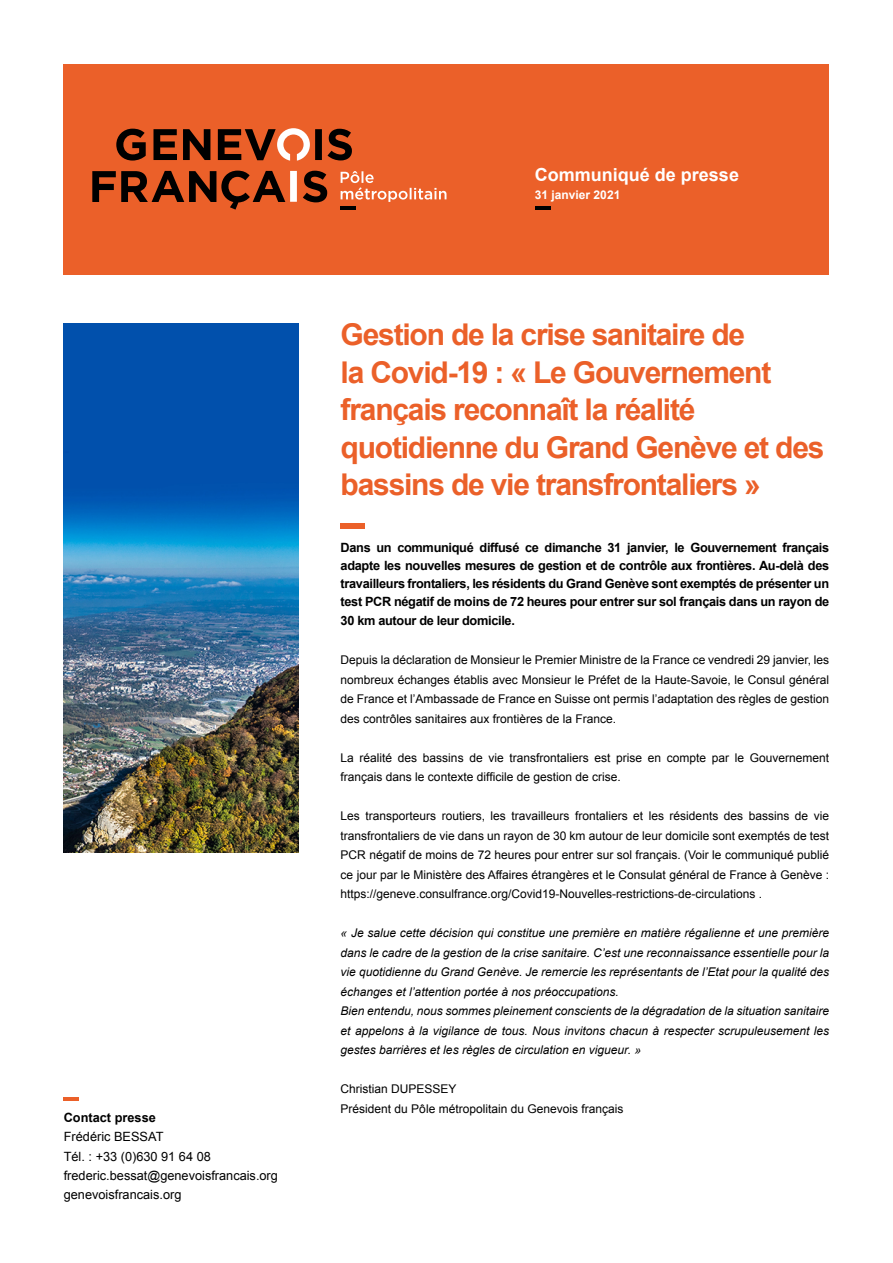
<style>
.page{position:relative;width:893px;height:1263px;background:#fff}
.page>*{position:absolute;margin:0;border:0;box-sizing:border-box;transform-origin:0 0}
.t1{font:700 30px/37.5px "Arial";letter-spacing:-.04em;color:#eb6029}
.t2{font:700 18px "Arial";color:#fff}
.t3{font:700 12.75px/18px "Arial";letter-spacing:-.025em;color:#000;text-align:justify}
.t4{font:12.75px/19.5px "Arial";color:#000}
.t5{font:700 12.75px "Arial";color:#000}
.t6{font:12px/19.5px "Arial";color:#000;text-align:justify}
.t7{font:italic 12px/19.5px "Arial";color:#000}
.t8{font:700 12px "Arial";color:#fff}
</style>
<div class="page">
<div style="left:64px;top:64px;width:765px;height:210px;background:#eb6029"></div>
<svg style="left:92px;top:128px;width:354px;height:82px"></svg>
<hr style="left:535px;top:206px;width:15px;height:4px;background:#000">
<div style="left:340px;top:523px;width:25px;height:5px;background:#eb6029"></div>
<hr style="left:64px;top:1097px;width:15px;height:3px;background:#eb6029">
<img style="left:64px;top:323px;width:235px;height:529px">
<p class="t5" style="left:64px;top:1108px;width:94px">Contact presse</p>
<p class="t4" style="left:64px;top:1127px;width:216px">Frédéric BESSAT<br>Tél. : +33 (0)630 91 64 08 frederic.bessat@genevoisfrancais.org genevoisfrancais.org</p>
<h2 class="t2" style="left:535px;top:163px;width:206px">Communiqué de presse</h2>
<p class="t8" style="left:535px;top:187px;width:87px">31 janvier 2021</p>
<h1 class="t1" style="left:341px;top:317px;width:485px">Gestion de la crise sanitaire de<br>la Covid-19 : « Le Gouvernement français reconnaît la réalité quotidienne du Grand Genève et des bassins de vie transfrontaliers »</h1>
<p class="t3" style="left:341px;top:539px;width:490px">Dans un communiqué diffusé ce dimanche 31 janvier, le Gouvernement français adapte les nouvelles mesures de gestion et de contrôle aux frontières. Au-delà des travailleurs frontaliers, les résidents du Grand Genève sont exemptés de présenter un test PCR négatif de moins de 72 heures pour entrer sur sol français dans un rayon de</p>
<p class="t3" style="left:341px;top:612px;width:176px">30 km autour de leur domicile.</p>
<p class="t6" style="left:341px;top:650px;width:490px">Depuis la déclaration de Monsieur le Premier Ministre de la France ce vendredi 29 janvier, les nombreux échanges établis avec Monsieur le Préfet de la Haute-Savoie, le Consul général de France et l’Ambassade de France en Suisse ont permis l’adaptation des règles de gestion des contrôles sanitaires aux frontières de la France.</p>
<p class="t6" style="left:341px;top:748px;width:490px">La réalité des bassins de vie transfrontaliers est prise en compte par le Gouvernement français dans le contexte difficile de gestion de crise.</p>
<p class="t6" style="left:341px;top:806px;width:490px">Les transporteurs routiers, les travailleurs frontaliers et les résidents des bassins de vie transfrontaliers de vie dans un rayon de 30 km autour de leur domicile sont exemptés de test PCR négatif de moins de 72 heures pour entrer sur sol français. (Voir le communiqué publié ce jour par le Ministère des Affaires étrangères et le Consulat général de France à Genève : https://geneve.consulfrance.org/Covid19-Nouvelles-restrictions-de-circulations .</p>
<p class="t7" style="left:341px;top:923px;width:490px">« Je salue cette décision qui constitue une première en matière régalienne et une première dans le cadre de la gestion de la crise sanitaire. C’est une reconnaissance essentielle pour la vie quotidienne du Grand Genève. Je remercie les représentants de l’Etat pour la qualité des échanges et l’attention portée à nos préoccupations.<br>Bien entendu, nous sommes pleinement conscients de la dégradation de la situation sanitaire et appelons à la vigilance de tous. Nous invitons chacun à respecter scrupuleusement les gestes barrières et les règles de circulation en vigueur. »</p>
<p class="t6" style="left:341px;top:1079px;width:284px">Christian DUPESSEY<br>Président du Pôle métropolitain du Genevois français</p>
</div>
